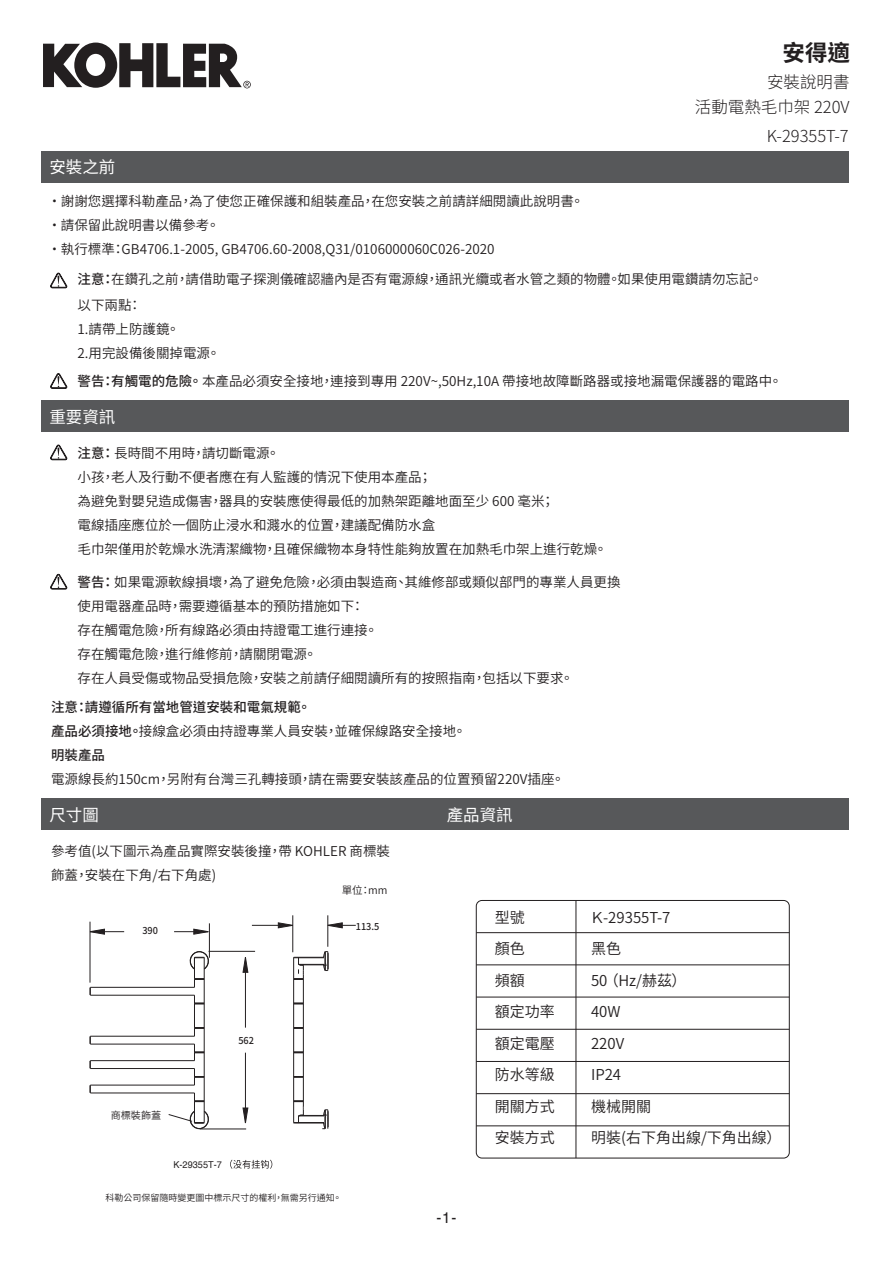
<style>
.page{position:relative;width:893px;height:1263px;background:#fff}
.page>*{position:absolute;margin:0;border:0;box-sizing:border-box;transform-origin:0 0}
.t1{font:700 22.5px "Noto Sans CJ Ktc";color:#231f20}
.t2{font:300 16.5px/24.6px "Source Han Sans TC";color:#231f20;text-align:right}
.t3{font:16.5px "Source Han Sans TC";color:#fff}
.t4{font:15.6px "Helvetica";color:#231f20;scale:.96 1}
.t5{font:15px/31.5px "Source Han Sans TC";color:#231f20}
.t6{font:13.5px/24px "Source Han Sans TC";color:#231f20}
.t7{font:500 13.5px/24px "Source Han Sans TC";color:#231f20}
.t8{font:10.5px "Source Han Sans TC";color:#231f20}
.t9{font:10.05px "Source Han Sans TC";color:#231f20}
.t10{font:500 9.45px "Source Han Sans TC";color:#231f20;scale:.96 1}
.t11{font:9.45px "Helvetica";color:#231f20;scale:.96 1}
.t12{font:9px "Source Han Sans TC";color:#231f20}
.s1{font-weight:500}
.s2{font-weight:400}
</style>
<div class="page">
<svg style="left:43px;top:43px;width:208px;height:45px"></svg>
<div style="left:41px;top:151px;width:808px;height:31px;background:#57585a"></div>
<div style="left:41px;top:400px;width:808px;height:32px;background:#57585a"></div>
<div style="left:41px;top:798px;width:808px;height:32px;background:#57585a"></div>
<svg style="left:50px;top:273px;width:17px;height:15px"></svg>
<svg style="left:50px;top:373px;width:17px;height:15px"></svg>
<svg style="left:50px;top:445px;width:17px;height:15px"></svg>
<svg style="left:50px;top:574px;width:17px;height:15px"></svg>
<svg style="left:230px;top:1160px;width:42px;height:9px"></svg>
<hr style="left:200px;top:1129px;width:46px;height:1px;background:#231f20">
<svg style="left:91px;top:929px;width:13px;height:5px"></svg>
<svg style="left:194px;top:929px;width:14px;height:5px"></svg>
<svg style="left:243px;top:957px;width:5px;height:15px"></svg>
<svg style="left:243px;top:1108px;width:5px;height:15px"></svg>
<svg style="left:278px;top:923px;width:14px;height:5px"></svg>
<hr style="left:90px;top:922px;width:1px;height:61px;background:#231f20">
<hr style="left:209px;top:923px;width:1px;height:35px;background:#231f20">
<hr style="left:209px;top:951px;width:46px;height:1px;background:#231f20">
<hr style="left:245px;top:957px;width:1px;height:71px;background:#231f20">
<hr style="left:245px;top:1053px;width:1px;height:70px;background:#231f20">
<hr style="left:174px;top:931px;width:34px;height:1px;background:#231f20">
<hr style="left:90px;top:931px;width:34px;height:1px;background:#231f20">
<hr style="left:292px;top:915px;width:1px;height:37px;background:#231f20">
<hr style="left:327px;top:915px;width:1px;height:32px;background:#231f20">
<hr style="left:252px;top:925px;width:38px;height:1px;background:#231f20">
<svg style="left:328px;top:923px;width:28px;height:5px"></svg>
<hr style="left:90px;top:1093px;width:104px;height:1px;background:#231f20">
<hr style="left:90px;top:1085px;width:104px;height:1px;background:#231f20">
<hr style="left:90px;top:1068px;width:104px;height:1px;background:#231f20">
<hr style="left:90px;top:1060px;width:104px;height:1px;background:#231f20">
<hr style="left:90px;top:1044px;width:104px;height:1px;background:#231f20">
<hr style="left:90px;top:1036px;width:104px;height:1px;background:#231f20">
<hr style="left:90px;top:995px;width:104px;height:1px;background:#231f20">
<hr style="left:90px;top:987px;width:104px;height:1px;background:#231f20">
<svg style="left:293px;top:951px;width:36px;height:178px"></svg>
<svg style="left:168px;top:951px;width:41px;height:178px"></svg>
<div style="left:476px;top:900px;width:314px;height:258px;border:1px solid #231f20;border-radius:6px"></div>
<hr style="left:476px;top:932px;width:313px;height:1px;background:#231f20">
<hr style="left:476px;top:964px;width:313px;height:1px;background:#231f20">
<hr style="left:476px;top:997px;width:313px;height:1px;background:#231f20">
<hr style="left:476px;top:1029px;width:313px;height:1px;background:#231f20">
<hr style="left:476px;top:1061px;width:313px;height:1px;background:#231f20">
<hr style="left:476px;top:1093px;width:313px;height:1px;background:#231f20">
<hr style="left:476px;top:1125px;width:313px;height:1px;background:#231f20">
<hr style="left:576px;top:900px;width:1px;height:258px;background:#231f20">
<p class="t3" style="left:49px;top:158px;width:67px">安裝之前</p>
<p class="t6" style="left:48px;top:189px;width:538px">・ 謝謝您選擇科勒產品，為了使您正確保護和組裝產品，在您安裝之前請詳細閱讀此說明書。・ 請保留此說明書以備參考。<br>・ 執行標準：GB4706.1-2005, GB4706.60-2008,Q31/0106000060C026-2020</p>
<h1 class="t1" style="left:782px;top:40px;width:69px">安得適</h1>
<p class="t2" style="left:695px;top:70px;width:156px">安裝說明書<br>活動電熱毛巾架 220V</p>
<p class="t2" style="left:767px;top:124px;width:84px">K-29355T-7</p>
<p class="t6" style="left:77px;top:267px;width:687px"><span class="s1">注意：</span>在鑽孔之前，請借助電子探測儀確認牆內是否有電源線，通訊光纜或者水管之類的物體。如果使用電鑽請勿忘記。</p>
<p class="t6" style="left:77px;top:293px;width:144px">以下兩點：<br>1.請帶上防護鏡。<br>2.用完設備後關掉電源。</p>
<p class="t6" style="left:77px;top:369px;width:706px"><span class="s1">警告：有觸電的危險。</span> 本產品必須安全接地，連接到專用 220V~,50Hz,10A 帶接地故障斷路器或接地漏電保護器的電路中。</p>
<p class="t3" style="left:49px;top:408px;width:67px">重要資訊</p>
<p class="t6" style="left:77px;top:441px;width:204px"><span class="s1">注意：</span> 長時間不用時，請切斷電源。</p>
<p class="t6" style="left:77px;top:465px;width:531px">小孩，老人及行動不便者應在有人監護的情況下使用本產品；<br>為避免對嬰兒造成傷害，器具的安裝應使得最低的加熱架距離地面至少 600 毫米；<br>電線插座應位於一個防止浸水和濺水的位置，建議配備防水盒<br>毛巾架僅用於乾燥水洗清潔織物，且確保織物本身特性能夠放置在加熱毛巾架上進行乾燥。</p>
<p class="t6" style="left:77px;top:570px;width:545px"><span class="s1">警告：</span> 如果電源軟線損壞，為了避免危險，必須由製造商、其維修部或類似部門的專業人員更換</p>
<p class="t6" style="left:77px;top:594px;width:498px">使用電器產品時，需要遵循基本的預防措施如下：<br>存在觸電危險，所有線路必須由持證電工進行連接。<br>存在觸電危險，進行維修前，請關閉電源。<br>存在人員受傷或物品受損危險，安裝之前請仔細閱讀所有的按照指南，包括以下要求。</p>
<p class="t7" style="left:51px;top:696px;width:417px">注意：請遵循所有當地管道安裝和電氣規範。<br>產品必須接地。<span class="s2">接線盒必須由持證專業人員安裝，並確保線路安全接地。</span>明裝產品</p>
<p class="t6" style="left:51px;top:768px;width:515px">電源線長約150cm，另附有台灣三孔轉接頭，請在需要安裝該產品的位置預留220V插座。</p>
<p class="t3" style="left:49px;top:806px;width:51px">尺寸圖</p>
<p class="t3" style="left:447px;top:806px;width:67px">產品資訊</p>
<p class="t6" style="left:51px;top:839px;width:340px">參考值(以下圖示為產品實際安裝後撞，帶 KOHLER 商標裝飾蓋，安裝在下角/右下角處)</p>
<p class="t10" style="left:142px;top:925px;width:18px">390</p>
<p class="t10" style="left:238px;top:1035px;width:18px">562</p>
<p class="t9" style="left:111px;top:1110px;width:52px">商標裝飾蓋</p>
<p class="t11" style="left:173px;top:1157px;width:52px">K-29355T-7</p>
<p class="t8" style="left:342px;top:884px;width:47px">單位：mm</p>
<p class="t10" style="left:356px;top:921px;width:26px">113.5</p>
<p class="t12" style="left:105px;top:1193px;width:238px">科勒公司保留隨時變更圖中標示尺寸的權利，無需另行通知。</p>
<p class="t4" style="left:436px;top:1205px;width:22px">-1-</p>
<p class="t5" style="left:495px;top:902px;width:61px">型號<br>顏色<br>頻額<br>額定功率額定電壓防水等級開關方式安裝方式</p>
<p class="t5" style="left:590px;top:902px;width:193px">Ｋ-29355T-7<br>黑色<br>50 （Hz/赫茲）<br>40W<br>220V<br>IP24<br>機械開關<br>明裝(右下角出線/下角出線）</p>
</div>
